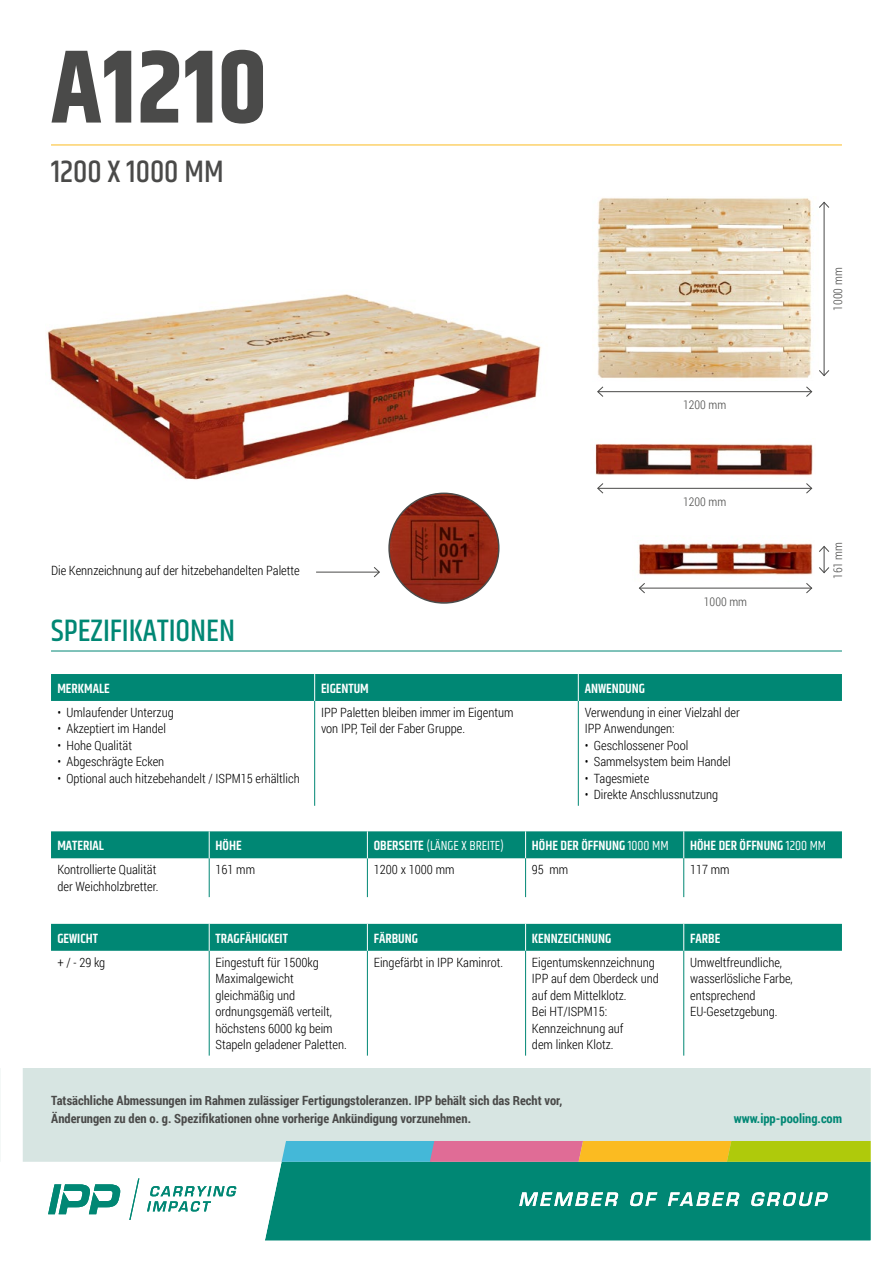
<style>
.page{position:relative;width:893px;height:1263px;background:#fff}
.page>*{position:absolute;margin:0;border:0;box-sizing:border-box;transform-origin:0 0}
.t1{font:700 103.5px "Khand";letter-spacing:.01em;color:#4a4a49}
.t2{font:500 31.5px "Khand";color:#008774}
.t3{font:500 31.5px "Khand";color:#4a4a49}
.t4{font:600 13.5px "Khand";color:#fff}
.t5{font:13.5px "Khand";color:#fff}
.t6{font:300 12.75px/16.5px "Roboto Condensed";color:#000}
.t7{font:700 12.75px/18px "Roboto Condensed";color:#4a4a49}
.t8{font:700 12.75px "Roboto Condensed";color:#008774}
.t9{font:300 12px "Roboto Condensed";color:#4a4a49}
.s1{font-weight:600}
.s2{font-weight:400}
</style>
<div class="page">
<div style="left:0;top:1069px;width:893px;height:93px;background:#d7e5e2"></div>
<svg style="left:48px;top:1141px;width:822px;height:99px"></svg>
<hr style="left:51px;top:145px;width:791px;height:1px;background:#fbbb21">
<hr style="left:51px;top:651px;width:791px;height:1px;background:#008774">
<hr style="left:314px;top:701px;width:1px;height:105px;background:#008774">
<hr style="left:578px;top:701px;width:1px;height:105px;background:#008774">
<div style="left:51px;top:674px;width:791px;height:27px;background:#008774"></div>
<div style="left:57px;top:680px;width:53px;height:16px;background:#008774"></div>
<div style="left:321px;top:680px;width:48px;height:16px;background:#008774"></div>
<div style="left:585px;top:680px;width:60px;height:16px;background:#008774"></div>
<hr style="left:209px;top:858px;width:1px;height:39px;background:#008774">
<hr style="left:367px;top:858px;width:1px;height:39px;background:#008774">
<svg style="left:51px;top:831px;width:791px;height:27px;background:#078a78"></svg>
<hr style="left:525px;top:858px;width:1px;height:39px;background:#008774">
<hr style="left:683px;top:858px;width:1px;height:39px;background:#008774">
<div style="left:57px;top:837px;width:47px;height:17px;background:#008774"></div>
<div style="left:216px;top:837px;width:26px;height:17px;background:#008774"></div>
<div style="left:374px;top:837px;width:130px;height:17px;background:#008774"></div>
<div style="left:532px;top:837px;width:137px;height:17px;background:#008774"></div>
<div style="left:690px;top:837px;width:136px;height:17px;background:#008774"></div>
<hr style="left:209px;top:951px;width:1px;height:104px;background:#008774">
<hr style="left:367px;top:951px;width:1px;height:104px;background:#008774">
<div style="left:51px;top:924px;width:791px;height:27px;background:#008774"></div>
<hr style="left:525px;top:951px;width:1px;height:104px;background:#008774">
<hr style="left:683px;top:951px;width:1px;height:104px;background:#008774">
<div style="left:57px;top:930px;width:41px;height:16px;background:#008774"></div>
<div style="left:216px;top:930px;width:72px;height:16px;background:#008774"></div>
<div style="left:374px;top:930px;width:44px;height:16px;background:#008774"></div>
<div style="left:532px;top:930px;width:79px;height:16px;background:#008774"></div>
<div style="left:690px;top:930px;width:30px;height:16px;background:#008774"></div>
<img style="left:595px;top:443px;width:218px;height:33px">
<img style="left:638px;top:543px;width:175px;height:32px">
<hr style="left:824px;top:202px;width:1px;height:174px;background:#4a4a49">
<svg style="left:819px;top:201px;width:11px;height:8px"></svg>
<svg style="left:819px;top:369px;width:11px;height:8px"></svg>
<svg style="left:819px;top:546px;width:11px;height:28px"></svg>
<hr style="left:639px;top:588px;width:173px;height:1px;background:#4a4a49">
<svg style="left:805px;top:583px;width:8px;height:11px"></svg>
<svg style="left:639px;top:583px;width:7px;height:11px"></svg>
<hr style="left:598px;top:391px;width:214px;height:1px;background:#4a4a49">
<svg style="left:597px;top:386px;width:7px;height:11px"></svg>
<svg style="left:805px;top:386px;width:8px;height:11px"></svg>
<hr style="left:598px;top:488px;width:214px;height:1px;background:#4a4a49">
<svg style="left:597px;top:483px;width:7px;height:11px"></svg>
<svg style="left:805px;top:483px;width:8px;height:11px"></svg>
<img style="left:597px;top:198px;width:215px;height:180px">
<img style="left:47px;top:294px;width:494px;height:186px">
<img style="left:389px;top:493px;width:110px;height:110px;border-radius:55px">
<div style="left:388px;top:493px;width:111px;height:111px;border:2px solid #4a4a49;border-radius:50%"></div>
<hr style="left:316px;top:572px;width:63px;height:1px;background:#4a4a49">
<svg style="left:373px;top:567px;width:7px;height:11px"></svg>
<h1 class="t1" style="left:51px;top:14px;width:217px">A1210</h1>
<h2 class="t3" style="left:51px;top:152px;width:174px">1200 X 1000 MM</h2>
<p class="t9" style="left:829px;top:311px;width:45px;rotate:-90deg">1000 mm</p>
<p class="t9" style="left:683px;top:396px;width:45px">1200 mm</p>
<p class="t6" style="left:51px;top:562px;width:250px">Die Kennzeichnung auf der hitzebehandelten Palette</p>
<h2 class="t2" style="left:51px;top:611px;width:185px">SPEZIFIKATIONEN</h2>
<p class="t9" style="left:683px;top:493px;width:45px">1200 mm</p>
<p class="t9" style="left:704px;top:593px;width:45px">1000 mm</p>
<p class="t9" style="left:829px;top:579px;width:39px;rotate:-90deg">161 mm</p>
<p class="t4" style="left:57px;top:679px;width:54px">MERKMALE</p>
<p class="t4" style="left:321px;top:679px;width:49px">EIGENTUM</p>
<p class="t4" style="left:585px;top:679px;width:62px">ANWENDUNG</p>
<p class="t6" style="left:57px;top:704px;width:118px">• Umlaufender Unterzug</p>
<p class="t6" style="left:57px;top:720px;width:110px">• Akzeptiert im Handel</p>
<p class="t6" style="left:57px;top:737px;width:76px">• Hohe Qualität</p>
<p class="t6" style="left:57px;top:753px;width:108px">• Abgeschrägte Ecken</p>
<p class="t6" style="left:57px;top:770px;width:244px">• Optional auch hitzebehandelt / ISPM15 erhältlich</p>
<p class="t6" style="left:321px;top:704px;width:194px">IPP Paletten bleiben immer im Eigentum von IPP, Teil der Faber Gruppe.</p>
<p class="t6" style="left:585px;top:704px;width:157px">Verwendung in einer Vielzahl der<br>IPP Anwendungen:</p>
<p class="t6" style="left:585px;top:737px;width:105px">• Geschlossener Pool</p>
<p class="t6" style="left:585px;top:753px;width:148px">• Sammelsystem beim Handel</p>
<p class="t6" style="left:585px;top:770px;width:66px">• Tagesmiete</p>
<p class="t6" style="left:585px;top:786px;width:135px">• Direkte Anschlussnutzung</p>
<p class="t4" style="left:57px;top:836px;width:48px">MATERIAL</p>
<p class="t4" style="left:216px;top:836px;width:27px">HÖHE</p>
<p class="t5" style="left:374px;top:837px;width:132px"><span class="s1">OBERSEITE</span> (LÄNGE X BREITE)</p>
<p class="t4" style="left:532px;top:836px;width:138px">HÖHE DER ÖFFNUNG <span class="s2">1000 MM</span></p>
<p class="t4" style="left:690px;top:836px;width:138px">HÖHE DER ÖFFNUNG <span class="s2">1200 MM</span></p>
<p class="t6" style="left:57px;top:861px;width:103px">Kontrollierte Qualität der Weichholzbretter.</p>
<p class="t6" style="left:216px;top:861px;width:41px">161 mm</p>
<p class="t6" style="left:374px;top:861px;width:82px">1200 x 1000 mm</p>
<p class="t6" style="left:532px;top:861px;width:38px">95 mm</p>
<p class="t6" style="left:690px;top:861px;width:41px">117 mm</p>
<p class="t4" style="left:57px;top:929px;width:42px">GEWICHT</p>
<p class="t4" style="left:216px;top:929px;width:74px">TRAGFÄHIGKEIT</p>
<p class="t4" style="left:374px;top:929px;width:46px">FÄRBUNG</p>
<p class="t4" style="left:532px;top:929px;width:81px">KENNZEICHNUNG</p>
<p class="t4" style="left:690px;top:929px;width:32px">FARBE</p>
<p class="t6" style="left:57px;top:953px;width:49px">+ / - 29 kg</p>
<p class="t6" style="left:216px;top:953px;width:133px">Eingestuft für 1500kg<br>Maximalgewicht gleichmäßig und ordnungsgemäß verteilt, höchstens 6000 kg beim<br>Stapeln geladener Paletten.</p>
<p class="t6" style="left:374px;top:953px;width:131px">Eingefärbt in IPP Kaminrot.</p>
<p class="t6" style="left:532px;top:953px;width:128px">Eigentumskennzeichnung<br>IPP auf dem Oberdeck und auf dem Mittelklotz.<br>Bei HT/ISPM15:<br>Kennzeichnung auf<br>dem linken Klotz.</p>
<p class="t6" style="left:690px;top:953px;width:104px">Umweltfreundliche, wasserlösliche Farbe, entsprechend<br>EU-Gesetzgebung.</p>
<p class="t7" style="left:51px;top:1091px;width:513px">Tatsächliche Abmessungen im Rahmen zulässiger Fertigungstoleranzen. IPP behält sich das Recht vor,<br>Änderungen zu den o. g. Spezifikationen ohne vorherige Ankündigung vorzunehmen.</p>
<p class="t8" style="left:734px;top:1110px;width:110px">www.ipp-pooling.com</p>
</div>
